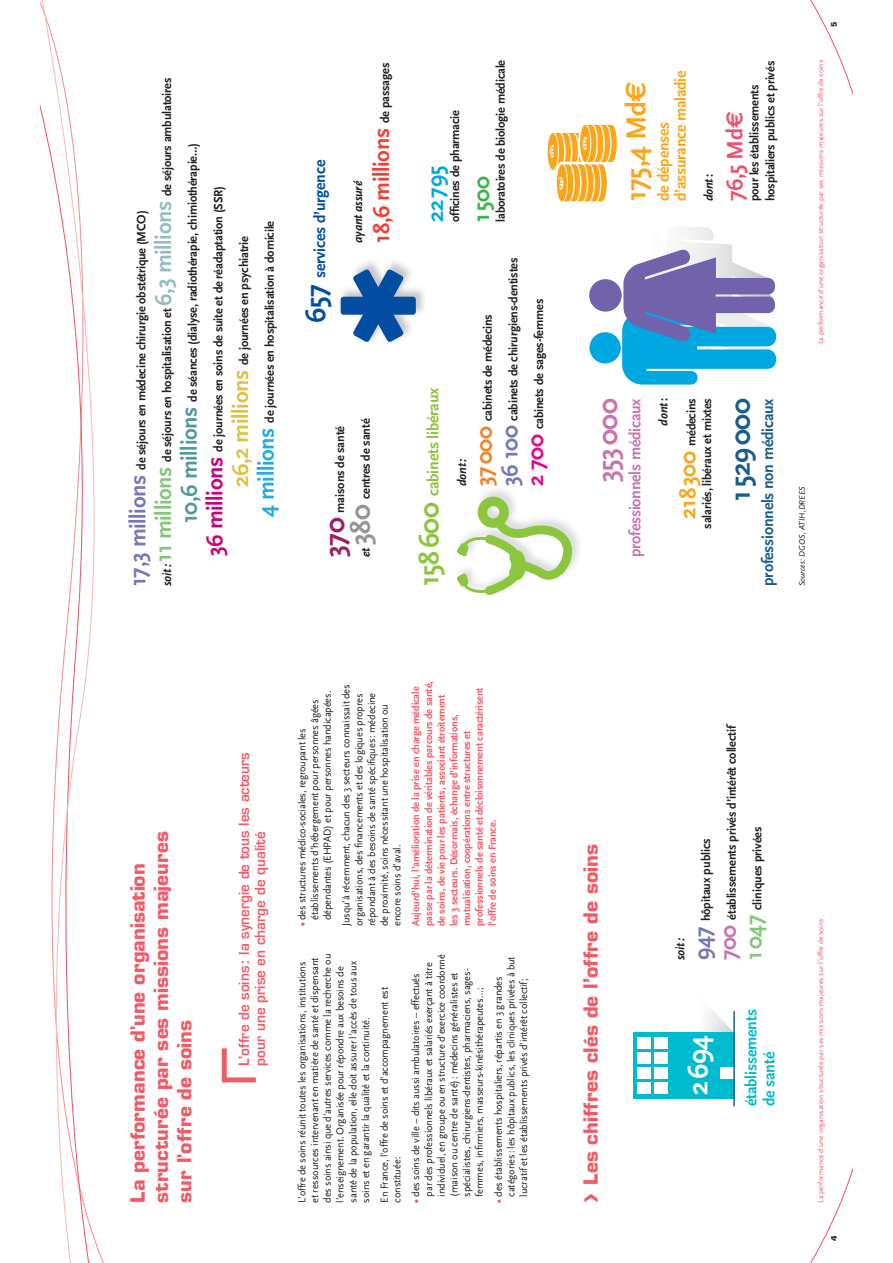
<style>
.page{position:relative;width:893px;height:1263px;background:#fff}
.page>*{position:absolute;margin:0;border:0;box-sizing:border-box;transform-origin:0 0}
.t1{font:700 28.65px "Scala Sans";color:#faa61a}
.t2{font:700 28.65px "Scala Sans";letter-spacing:-.015em;color:#1a5c8b}
.t3{font:700 28.65px "Scala Sans";letter-spacing:-.015em;color:#c775b0}
.t4{font:700 28.65px "Scala Sans";color:#fff}
.t5{font:700 28.65px "Scala Sans";color:#9e1e62}
.t6{font:700 28.65px "Scala Sans";color:#939598}
.t7{font:700 23.4px "Scala Sans";letter-spacing:-.015em;color:#ef4036}
.t8{font:700 23.4px "Scala Sans";color:#f0516f}
.t9{font:700 23.4px "Scala Sans";color:#00a7e1}
.t10{font:700 23.4px "Scala Sans";color:#39b54a}
.t11{font:700 19.05px/23.4px "Eurostile LT Std";color:#f15b66}
.t12{font:700 16.5px/17px "Scala Sans";letter-spacing:-.015em;color:#faa61a}
.t13{font:700 16.5px "Scala Sans";letter-spacing:-.015em;color:#1a5c8b}
.t14{font:700 16.5px "Scala Sans";letter-spacing:-.015em;color:#c775b0}
.t15{font:700 16.5px "Scala Sans";letter-spacing:-.01em;color:#8cc63f}
.t16{font:700 16.5px/18px "Scala Sans";letter-spacing:-.01em;color:#00bbce}
.t17{font:700 16.5px "Scala Sans";letter-spacing:-.015em;color:#034ea2}
.t18{font:600 13.8px/15.9px "Eurostile LT Std";color:#f15b66}
.t19{font:700 12.75px/25.7px "Scala Sans";letter-spacing:-.015em;color:#231f20}
.t20{font:italic 700 12.75px "Scala Sans";letter-spacing:-.015em;color:#231f20}
.t21{font:10.65px/12.8px "Scala Sans";letter-spacing:-.015em;color:#231f20}
.t22{font:700 10.65px/12.8px "Scala Sans";letter-spacing:-.01em;color:#f15b66}
.t23{font:italic 8.55px "Scala Sans";color:#231f20}
.t24{font:7.35px "Scala Sans";color:#f15b66}
.t25{font:700 7.35px "Eurostile LT Std";color:#231f20}
.s1{font-style:italic}
.s2{font-size:23.4px;color:#84c779}
.s3{font-size:23.4px;color:#96bcc0}
.s4{font-size:23.4px;color:#519b96}
.s5{font-size:23.4px;color:#ca027a}
.s6{font-size:23.4px;color:#7477b8}
.s7{font-size:23.4px;color:#25aae1}
.s8{font-size:23.4px;color:#ddc148}
.s9{font-size:28.65px}
.s10{font-size:12.75px;color:#231f20}
.s11{font-size:23.4px;color:#f5821f}
.s12{font-size:23.4px;color:#ec008c}
.s13{font-family:"Euro Sans"}
.s14{font-style:normal}
.s15{font-size:23.4px;color:#faa61a}
.s16{font-weight:700;color:#f15b66}
.s17{font-size:23.4px;color:#c775b0}
</style>
<div class="page">
<svg style="left:40px;top:0;width:64px;height:1263px"></svg>
<svg style="left:810px;top:0;width:42px;height:93px"></svg>
<svg style="left:810px;top:1170px;width:42px;height:93px"></svg>
<svg style="left:222px;top:1048px;width:34px;height:34px"></svg>
<div style="left:589px;top:332px;width:32px;height:31px;background:#00a7e1;border-radius:50%"></div>
<div style="left:589px;top:279px;width:33px;height:33px;background:#7162ab;border-radius:50%"></div>
<svg style="left:622px;top:227px;width:155px;height:158px"></svg>
<img style="left:705px;top:1010px;width:29px;height:22px">
<div style="left:633px;top:1032px;width:101px;height:66px;background:#00bbce"></div>
<div style="left:720px;top:1067px;width:14px;height:12px;background:#fff"></div>
<div style="left:637px;top:1082px;width:14px;height:12px;background:#fff"></div>
<div style="left:637px;top:1067px;width:14px;height:12px;background:#fff"></div>
<div style="left:637px;top:1052px;width:14px;height:11px;background:#fff"></div>
<div style="left:637px;top:1037px;width:14px;height:11px;background:#fff"></div>
<div style="left:654px;top:1082px;width:14px;height:12px;background:#fff"></div>
<div style="left:654px;top:1067px;width:14px;height:12px;background:#fff"></div>
<div style="left:654px;top:1052px;width:14px;height:11px;background:#fff"></div>
<div style="left:654px;top:1037px;width:14px;height:11px;background:#fff"></div>
<hr style="left:734px;top:1011px;width:1px;height:95px;background:#1a5c8b">
<img style="left:483px;top:489px;width:96px;height:77px">
<svg style="left:456px;top:497px;width:116px;height:98px"></svg>
<img style="left:340px;top:261px;width:84px;height:76px">
<div style="left:341px;top:297px;width:75px;height:18px;background:#034ea2;border-radius:3px"></div>
<svg style="left:352px;top:268px;width:52px;height:74px"></svg>
<svg style="left:548px;top:125px;width:69px;height:76px"></svg>
<p class="t19" style="left:156px;top:586px;width:510px;rotate:-90deg"><span class="s1">soit :</span> <span class="s2">11 millions</span> de séjours en hospitalisation et <span class="s3">6,3 millions</span> de séjours ambulatoires</p>
<p class="t19" style="left:181px;top:523px;width:381px;rotate:-90deg"><span class="s4">10,6 millions</span> de séances (dialyse, radiothérapie, chimiothérapie…)</p>
<p class="t19" style="left:207px;top:556px;width:372px;rotate:-90deg"><span class="s5">36 millions</span> de journées en soins de suite et de réadaptation (SSR)</p>
<p class="t19" style="left:130px;top:586px;width:377px;rotate:-90deg"><span class="s6">17,3 millions</span> de séjours en médecine chirurgie obstétrique (MCO)</p>
<p class="t19" style="left:258px;top:517px;width:298px;rotate:-90deg"><span class="s7">4 millions</span> de journées en hospitalisation à domicile</p>
<p class="t19" style="left:233px;top:487px;width:252px;rotate:-90deg"><span class="s8">26,2 millions</span> de journées en psychiatrie</p>
<h3 class="t17" style="left:314px;top:323px;width:164px;rotate:-90deg"><span class="s9">657</span> services d’urgence</h3>
<h2 class="t7" style="left:373px;top:243px;width:182px;rotate:-90deg">18,6 millions <span class="s10">de passages</span></h2>
<p class="t20" style="left:350px;top:243px;width:63px;rotate:-90deg">ayant assuré</p>
<p class="t19" style="left:354px;top:499px;width:82px;rotate:-90deg">centres de santé</p>
<p class="t19" style="left:329px;top:513px;width:88px;rotate:-90deg">maisons de santé</p>
<h1 class="t6" style="left:350px;top:545px;width:42px;rotate:-90deg">380</h1>
<h1 class="t5" style="left:325px;top:557px;width:41px;rotate:-90deg">370</h1>
<p class="t20" style="left:358px;top:557px;width:11px;rotate:-90deg">et</p>
<p class="t19" style="left:489px;top:222px;width:163px;rotate:-90deg">laboratoires de biologie médicale</p>
<p class="t19" style="left:451px;top:486px;width:230px;rotate:-90deg"><span class="s1">dont :<br></span><span class="s11">37 000</span> cabinets de médecins<br><span class="s6">36 100</span> cabinets de chirurgiens-dentistes<br><span class="s12">2 700</span> cabinets de sages-femmes</p>
<p class="t19" style="left:444px;top:222px;width:113px;rotate:-90deg">officines de pharmacie</p>
<h2 class="t9" style="left:427px;top:222px;width:57px;rotate:-90deg">22 795</h2>
<h2 class="t10" style="left:473px;top:222px;width:47px;rotate:-90deg">1 500</h2>
<h3 class="t15" style="left:427px;top:586px;width:200px;rotate:-90deg"><span class="s9">158 600</span> cabinets libéraux</h3>
<h1 class="t1" style="left:626px;top:201px;width:122px;rotate:-90deg">175,4 Md<span class="s13">€</span></h1>
<h3 class="t12" style="left:657px;top:201px;width:133px;rotate:-90deg">de dépenses d’assurance maladie</h3>
<p class="t20" style="left:701px;top:201px;width:29px;rotate:-90deg">dont <span class="s14">:</span></p>
<p class="t19" style="left:748px;top:201px;width:142px;line-height:15.9px;rotate:-90deg">pour les établissements hospitaliers publics et privés</p>
<h2 class="t8" style="left:726px;top:201px;width:92px;rotate:-90deg">76,5 Md<span class="s13">€</span></h2>
<p class="t25" style="left:831px;top:27px;width:7px;rotate:-90deg">5</p>
<p class="t24" style="left:818px;top:344px;width:286px;rotate:-90deg">La performance d'une organisation structurée par ses missions majeures sur l’offre de soins</p>
<h1 class="t3" style="left:598px;top:482px;width:85px;rotate:-90deg">353 000</h1>
<h3 class="t14" style="left:629px;top:557px;width:160px;rotate:-90deg">professionnels médicaux</h3>
<p class="t19" style="left:651px;top:519px;width:122px;line-height:27.9px;text-align:right;rotate:-90deg"><span class="s1">dont</span> :<br><span class="s15">218 300</span> médecins</p>
<p class="t19" style="left:696px;top:529px;width:132px;rotate:-90deg">salariés, libéraux et mixtes</p>
<h1 class="t2" style="left:730px;top:501px;width:104px;rotate:-90deg">1 529 000</h1>
<h3 class="t13" style="left:762px;top:586px;width:189px;rotate:-90deg">professionnels non médicaux</h3>
<p class="t23" style="left:799px;top:586px;width:101px;rotate:-90deg">Sources : DGOS, ATIH,DREES</p>
<h3 class="t11" style="left:128px;top:1203px;width:373px;rotate:-90deg">La performance d'une organisation structurée par ses missions majeures sur l'offre de soins</h3>
<p class="t18" style="left:238px;top:1066px;width:315px;rotate:-90deg">L’offre de soins : la synergie de tous les acteurs pour une prise en charge de qualité</p>
<p class="t21" style="left:296px;top:920px;width:231px;text-indent:-6px;rotate:-90deg"><span class="s16">•</span> des structures médico-sociales, regroupant les établissements d’hébergement pour personnes âgées dépendantes (EHPAD) et pour personnes handicapées.</p>
<p class="t21" style="left:340px;top:926px;width:243px;rotate:-90deg">Jusqu’à récemment, chacun des 3 secteurs connaissait des organisations, des financements et des logiques propres répondant à des besoins de santé spécifiques : médecine de proximité, soins nécessitant une hospitalisation ou encore soins d’aval.</p>
<p class="t22" style="left:411px;top:926px;width:246px;rotate:-90deg">Aujourd’hui, l’amélioration de la prise en charge médicale passe par la détermination de véritables parcours de santé, de soins, de vie pour les patients, associant étroitement les 3 secteurs. Désormais, échange d’informations, mutualisation, coopérations entre structures et professionnels de santé et décloisonnement caractérisent l’offre de soins en France.</p>
<p class="t21" style="left:296px;top:1203px;width:250px;rotate:-90deg">L’offre de soins réunit toutes les organisations, institutions et ressources intervenant en matière de santé et dispensant des soins ainsi que d’autres services comme la recherche ou l’enseignement. Organisée pour répondre aux besoins de santé de la population, elle doit assurer l’accès de tous aux soins et en garantir la qualité et la continuité.</p>
<p class="t21" style="left:379px;top:1203px;width:217px;rotate:-90deg">En France, l’offre de soins et d’accompagnement est constituée :</p>
<p class="t21" style="left:410px;top:1197px;width:244px;text-indent:-6px;rotate:-90deg"><span class="s16">•</span> des soins de ville – dits aussi ambulatoires – effectués<br>par des professionnels libéraux et salariés exerçant à titre individuel, en groupe ou en structure d’exercice coordonné (maison ou centre de santé) : médecins généralistes et spécialistes, chirurgiens-dentistes, pharmaciens, sages&shy;femmes, infirmiers, masseurs-kinésithérapeutes… ;</p>
<p class="t21" style="left:493px;top:1197px;width:242px;text-indent:-6px;rotate:-90deg"><span class="s16">•</span> des établissements hospitaliers, répartis en 3 grandes catégories : les hôpitaux publics, les cliniques privées à but lucratif et les établissements privés d’intérêt collectif ;</p>
<h3 class="t11" style="left:581px;top:1203px;width:360px;rotate:-90deg">❯ Les chiffres clés de l’offre de soins</h3>
<p class="t19" style="left:669px;top:960px;width:236px;rotate:-90deg"><span class="s1">soit :<br></span><span class="s6">947</span> hôpitaux publics<br><span class="s17">700</span> établissements privés d’intérêt collectif<br><span class="s2">1 047</span> cliniques privées</p>
<h1 class="t4" style="left:688px;top:1095px;width:62px;rotate:-90deg">2 694</h1>
<h3 class="t16" style="left:744px;top:1106px;width:99px;rotate:-90deg">établissements de santé</h3>
<p class="t24" style="left:818px;top:1203px;width:286px;rotate:-90deg">La performance d'une organisation structurée par ses missions majeures sur l’offre de soins</p>
<p class="t25" style="left:831px;top:1241px;width:7px;rotate:-90deg">4</p>
</div>
